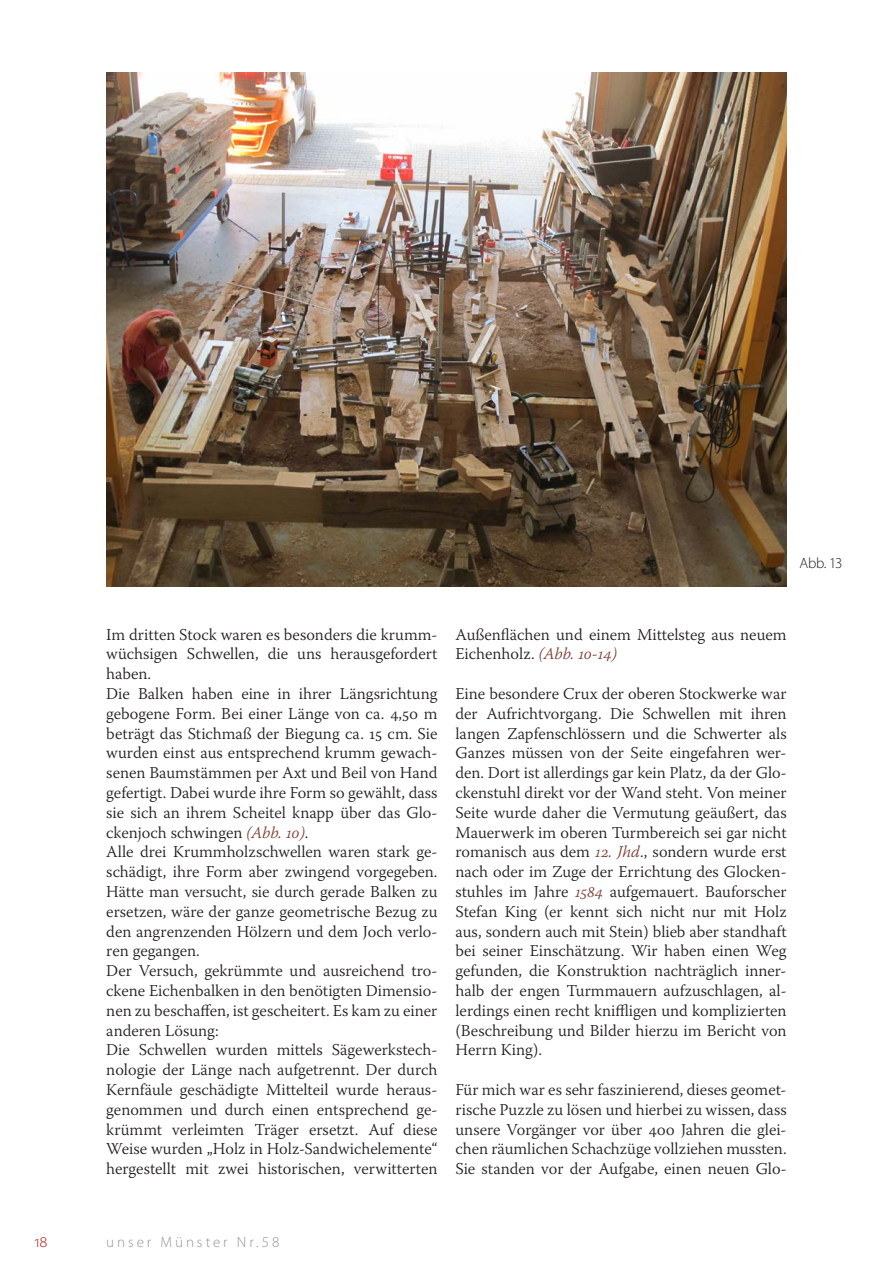
<style>
.page{position:relative;width:893px;height:1263px;background:#fff}
.page>*{position:absolute;margin:0;border:0;box-sizing:border-box;transform-origin:0 0}
.t1{font:300 16.5px/19.8px "Warnock Pro";color:#231f20}
.t2{font:300 16.5px "Myriad Pro";color:#af1e22}
.t3{font:300 15px "Myriad Pro";letter-spacing:.195em;color:#939598}
.t4{font:300 15px "Myriad Pro";color:#231f20}
.s1{font-style:italic;color:#7d3f36}
</style>
<div class="page">
<img style="left:106px;top:73px;width:681px;height:513px">
<p class="t4" style="left:800px;top:555px;width:44px">Abb. 13</p>
<p class="t1" style="left:106px;top:624px;width:333px">Im dritten Stock waren es besonders die krumm&shy;wüchsigen Schwellen, die uns herausgefordert haben.<br>Die Balken haben eine in ihrer Längsrichtung gebogene Form. Bei einer Länge von ca. 4,50 m beträgt das Stichmaß der Biegung ca. 15 cm. Sie wurden einst aus entsprechend krumm gewach&shy;senen Baumstämmen per Axt und Beil von Hand gefertigt. Dabei wurde ihre Form so gewählt, dass sie sich an ihrem Scheitel knapp über das Glo&shy;ckenjoch schwingen <span class="s1">(Abb. 10)</span>.<br>Alle drei Krummholzschwellen waren stark ge&shy;schädigt, ihre Form aber zwingend vorgegeben.<br>Hätte man versucht, sie durch gerade Balken zu ersetzen, wäre der ganze geometrische Bezug zu den angrenzenden Hölzern und dem Joch verlo&shy;ren gegangen.<br>Der Versuch, gekrümmte und ausreichend tro&shy;ckene Eichenbalken in den benötigten Dimensio&shy;nen zu beschaffen, ist gescheitert. Es kam zu einer anderen Lösung:<br>Die Schwellen wurden mittels Sägewerkstech&shy;nologie der Länge nach aufgetrennt. Der durch Kernfäule geschädigte Mittelteil wurde heraus&shy;genommen und durch einen entsprechend ge&shy;krümmt verleimten Träger ersetzt. Auf diese Weise wurden „Holz in Holz-Sandwichelemente“ hergestellt mit zwei historischen, verwitterten</p>
<p class="t1" style="left:455px;top:624px;width:333px">Außenflächen und einem Mittelsteg aus neuem<br>Eichenholz. <span class="s1">(Abb. 10-14)</span></p>
<p class="t1" style="left:455px;top:683px;width:333px;text-align:justify">Eine besondere Crux der oberen Stockwerke war der Aufrichtvorgang. Die Schwellen mit ihren langen Zapfenschlössern und die Schwerter als Ganzes müssen von der Seite eingefahren wer&shy;den. Dort ist allerdings gar kein Platz, da der Glo&shy;ckenstuhl direkt vor der Wand steht. Von meiner Seite wurde daher die Vermutung geäußert, das Mauerwerk im oberen Turmbereich sei gar nicht romanisch aus dem <span class="s1">12. Jhd</span>., sondern wurde erst nach oder im Zuge der Errichtung des Glocken&shy;stuhles im Jahre <span class="s1">1584</span> aufgemauert. Bauforscher Stefan King (er kennt sich nicht nur mit Holz aus, sondern auch mit Stein) blieb aber standhaft bei seiner Einschätzung. Wir haben einen Weg gefunden, die Konstruktion nachträglich inner&shy;halb der engen Turmmauern aufzuschlagen, al&shy;lerdings einen recht kniffligen und komplizierten (Beschreibung und Bilder hierzu im Bericht von Herrn King).</p>
<p class="t1" style="left:455px;top:1079px;width:333px;text-align:justify">Für mich war es sehr faszinierend, dieses geomet&shy;rische Puzzle zu lösen und hierbei zu wissen, dass unsere Vorgänger vor über 400 Jahren die glei&shy;chen räumlichen Schachzüge vollziehen mussten.<br>Sie standen vor der Aufgabe, einen neuen Glo-</p>
<p class="t2" style="left:35px;top:1232px;width:14px">18</p>
<p class="t3" style="left:106px;top:1234px;width:175px">unser Münster Nr.58</p>
</div>
